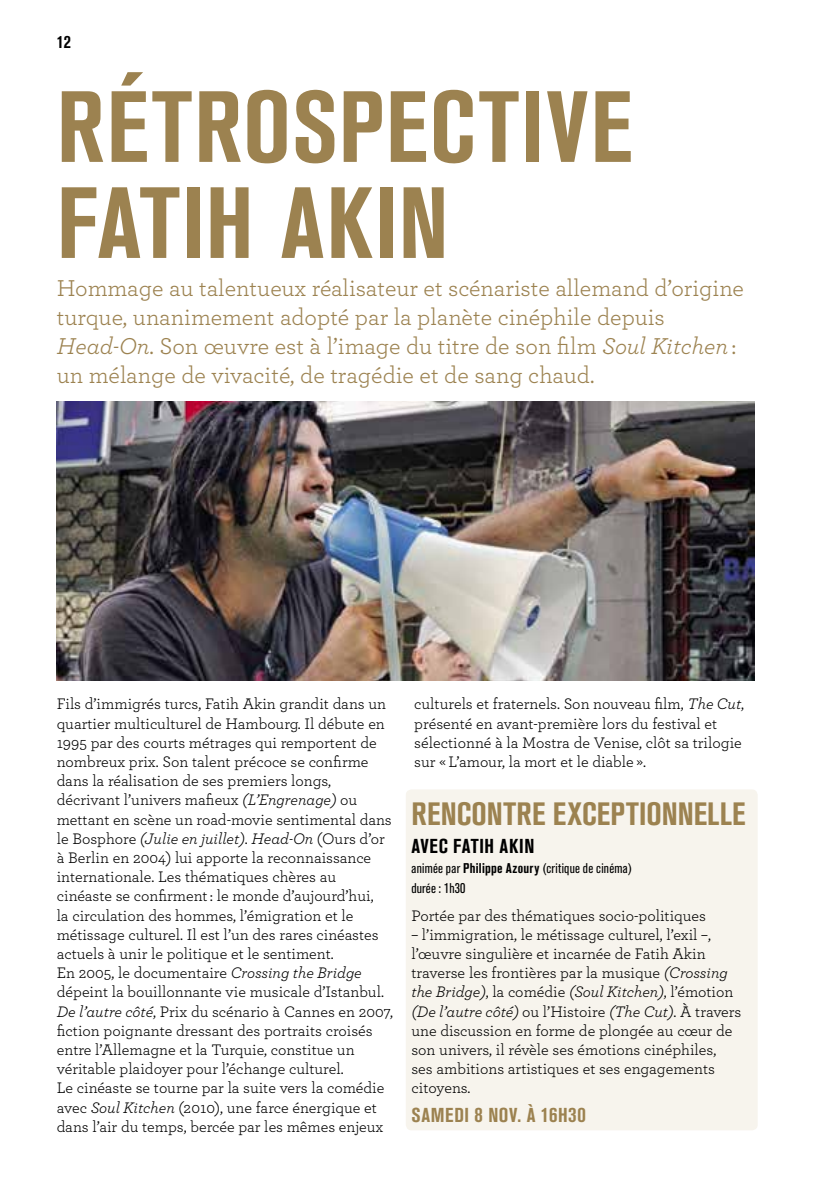
<style>
.page{position:relative;width:840px;height:1191px;background:#fff}
.page>*{position:absolute;margin:0;border:0;box-sizing:border-box;transform-origin:0 0}
.t1{font:700 condensed 100px/96px "Akzidenz Grotesk BQ";letter-spacing:.02em;color:#9c8250}
.t2{font:700 condensed 32px "Akzidenz Grotesk BQ";letter-spacing:.01em;color:#9c8250}
.t3{font:24px/28.8px "Archer";color:#9c8250}
.t4{font:700 condensed 20px "Akzidenz Grotesk MG";letter-spacing:.03em;color:#9c8250}
.t5{font:700 condensed 20px "Akzidenz Grotesk MG";letter-spacing:.035em;color:#000}
.t6{font:700 condensed 18px "Akzidenz Grotesk BQ";color:#000}
.t7{font:16px/19.2px "Archer";color:#000}
.t8{font:condensed 14px/20px "Akzidenz Grotesk BQ";letter-spacing:.02em;color:#000}
.s1{font-style:italic}
.s2{font-family:"Akzidenz Grotesk MG";font-weight:700}
</style>
<div class="page">
<img style="left:57px;top:402px;width:697px;height:278px">
<div style="left:405px;top:789px;width:352px;height:341px;background:#f7f4ed;border-radius:6px"></div>
<p class="t6" style="left:57px;top:32px;width:16px">12</p>
<h1 class="t1" style="left:57px;top:79px;width:576px">RÉTROSPECTIVE<br>FATIH AKIN</h1>
<p class="t3" style="left:57px;top:273px;width:688px">Hommage au talentueux réalisateur et scénariste allemand d’origine turque, unanimement adopté par la planète cinéphile depuis <span class="s1">Head-On</span>. Son œuvre est à l’image du titre de son film <span class="s1">Soul Kitchen</span> : un mélange de vivacité, de tragédie et de sang chaud.</p>
<p class="t7" style="left:57px;top:693px;width:338px">Fils d’immigrés turcs, Fatih Akin grandit dans un quartier multiculturel de Hambourg. Il débute en 1995 par des courts métrages qui remportent de nombreux prix. Son talent précoce se confirme dans la réalisation de ses premiers longs, décrivant l’univers mafieux <span class="s1">(L’Engrenage)</span> ou mettant en scène un road-movie sentimental dans le Bosphore <span class="s1">(Julie en juillet)</span>. <span class="s1">Head-On</span> (Ours d’or à Berlin en 2004) lui apporte la reconnaissance internationale. Les thématiques chères au cinéaste se confirment : le monde d’aujourd’hui,<br>la circulation des hommes, l’émigration et le métissage culturel. Il est l’un des rares cinéastes actuels à unir le politique et le sentiment.<br>En 2005, le documentaire <span class="s1">Crossing the Bridge </span>dépeint la bouillonnante vie musicale d’Istanbul.<br><span class="s1">De l’autre côté</span>, Prix du scénario à Cannes en 2007, fiction poignante dressant des portraits croisés entre l’Allemagne et la Turquie, constitue un véritable plaidoyer pour l’échange culturel.<br>Le cinéaste se tourne par la suite vers la comédie avec <span class="s1">Soul Kitchen</span> (2010), une farce énergique et dans l’air du temps, bercée par les mêmes enjeux</p>
<p class="t7" style="left:414px;top:693px;width:331px">culturels et fraternels. Son nouveau film, <span class="s1">The Cut</span>, présenté en avant-première lors du festival et sélectionné à la Mostra de Venise, clôt sa trilogie sur « L’amour, la mort et le diable ».</p>
<h2 class="t2" style="left:411px;top:795px;width:335px">RENCONTRE EXCEPTIONNELLE</h2>
<p class="t5" style="left:411px;top:835px;width:124px">AVEC FATIH AKIN</p>
<p class="t8" style="left:411px;top:858px;width:222px">animée par <span class="s2">Philippe Azoury</span> (critique de cinéma) durée: 1h30</p>
<p class="t7" style="left:411px;top:905px;width:296px">Portée par des thématiques socio-politiques</p>
<p class="t7" style="left:411px;top:924px;width:331px">– l’immigration, le métissage culturel, l’exil –, l’œuvre singulière et incarnée de Fatih Akin traverse les frontières par la musique <span class="s1">(Crossing the Bridge)</span>, la comédie <span class="s1">(Soul Kitchen)</span>, l’émotion <span class="s1">(De l’autre côté)</span> ou l’Histoire <span class="s1">(The Cut)</span>. À travers une discussion en forme de plongée au cœur de son univers, il révèle ses émotions cinéphiles, ses ambitions artistiques et ses engagements citoyens.</p>
<p class="t4" style="left:411px;top:1103px;width:176px">SAMEDI 8 NOV. À 16H30</p>
</div>
